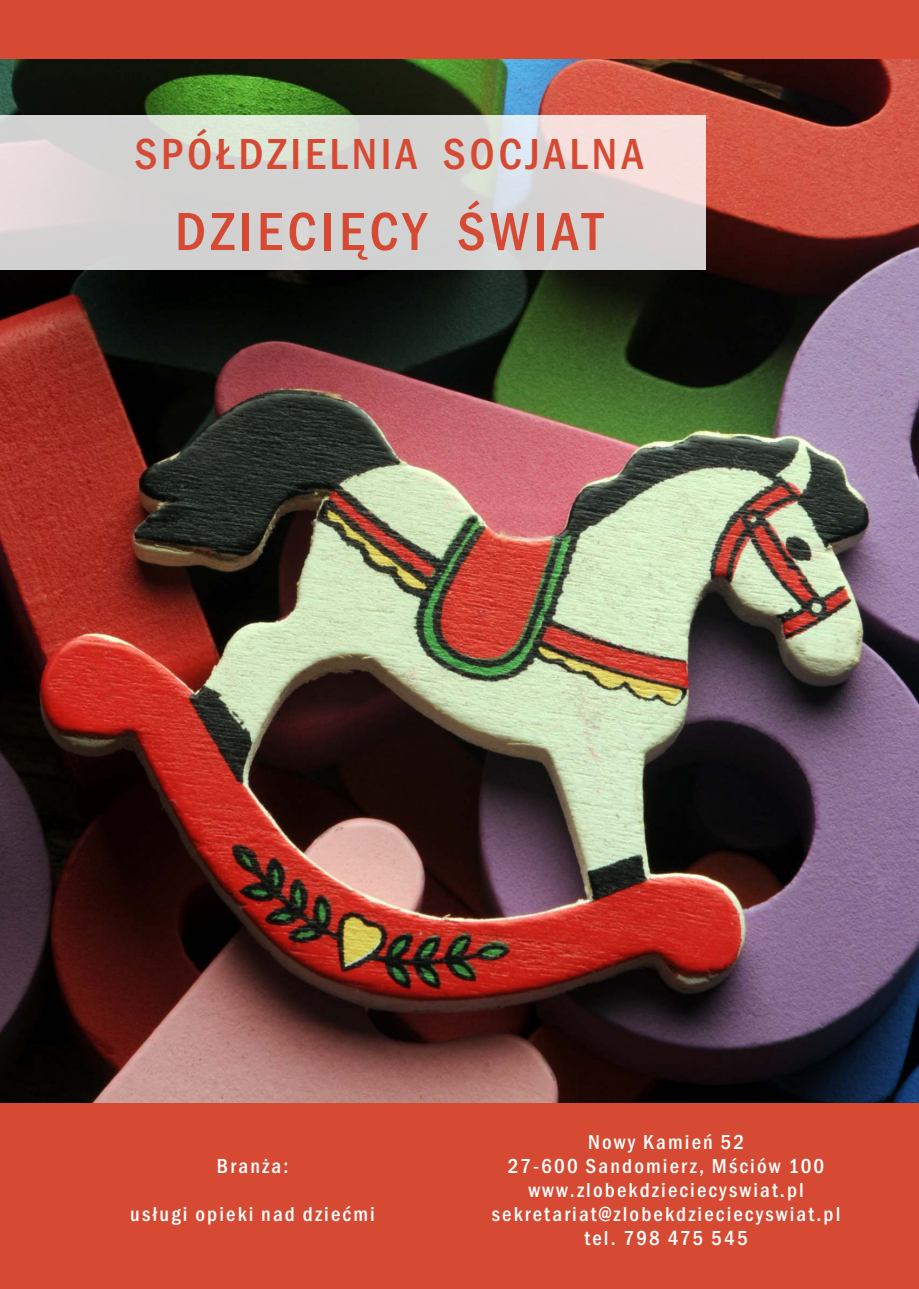
<style>
.page{position:relative;width:919px;height:1289px;background:#fff}
.page>*{position:absolute;margin:0;border:0;box-sizing:border-box;transform-origin:0 0}
.t1{font:500 condensed 55.5px "Franklin Gothic";letter-spacing:.085em;color:#d64a33}
.t2{font:500 condensed 45px "Franklin Gothic";letter-spacing:.085em;color:#d64a33}
.t3{font:500 condensed 21px/23.9px "Franklin Gothic";letter-spacing:.1em;color:#fff;text-align:center}
</style>
<div class="page">
<img style="left:0;top:58px;width:918px;height:1044px">
<div style="left:0;top:0;width:918px;height:58px;background:#d64a33"></div>
<div style="left:0;top:1102px;width:918px;height:186px;background:#d64a33"></div>
<div style="left:0;top:115px;width:705px;height:155px;background:#fff;opacity:.82"></div>
<h2 class="t2" style="left:134px;top:138px;width:510px">SPÓŁDZIELNIA SOCJALNA</h2>
<h1 class="t1" style="left:175px;top:211px;width:429px">DZIECIĘCY ŚWIAT</h1>
<p class="t3" style="left:217px;top:1155px;width:73px">Branża:</p>
<p class="t3" style="left:130px;top:1203px;width:246px">usługi opieki nad dziećmi</p>
<p class="t3" style="left:492px;top:1131px;width:350px">Nowy Kamień 52<br>27-600 Sandomierz, Mściów 100 www.zlobekdzieciecyswiat.pl sekretariat@zlobekdzieciecyswiat.pl tel. 798 475 545</p>
</div>
